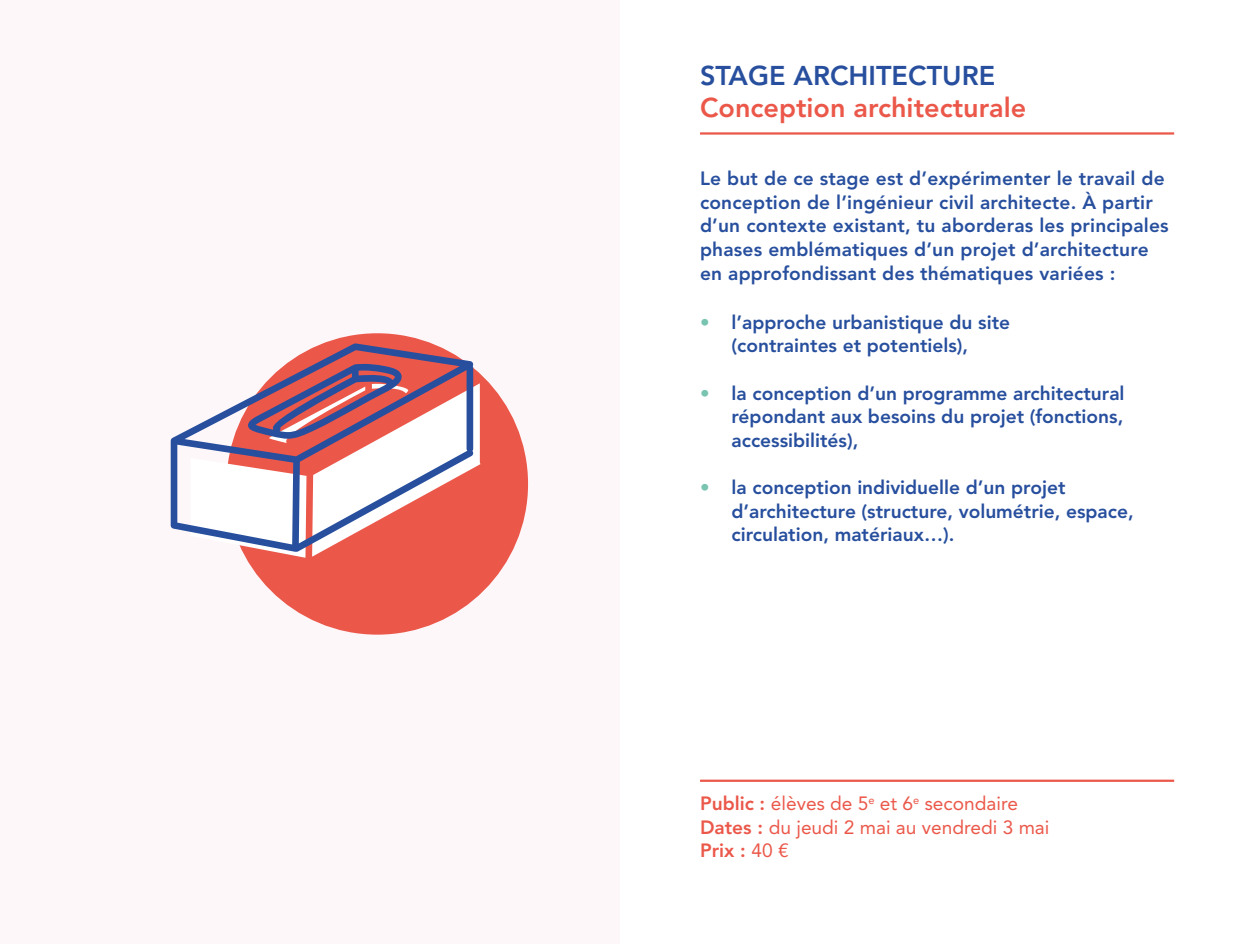
<style>
.page{position:relative;width:1238px;height:944px;background:#fff}
.page>*{position:absolute;margin:0;border:0;box-sizing:border-box;transform-origin:0 0}
.t1{font:800 27px "Avenir LT Std";color:#eb584a}
.t2{font:800 27px "Avenir LT Std";color:#274f9e}
.t3{font:800 19.12px/23.6px "Avenir LT Std";color:#274f9e}
.t4{font:19.12px/23.6px "Avenir LT Std";color:#eb584a}
.s1{color:#78c4b1}
.s2{font-weight:800}
</style>
<div class="page">
<div style="left:0;top:0;width:619px;height:944px;background:#fef7fa"></div>
<hr style="left:700px;top:132px;width:474px;height:3px;background:#eb584a">
<hr style="left:700px;top:780px;width:474px;height:2px;background:#eb584a">
<div style="left:226px;top:333px;width:302px;height:302px;background:#eb584a;border-radius:50%"></div>
<svg style="left:171px;top:343px;width:302px;height:189px"></svg>
<svg style="left:191px;top:364px;width:289px;height:194px"></svg>
<h1 class="t2" style="left:700px;top:60px;width:297px">STAGE ARCHITECTURE</h1>
<h1 class="t1" style="left:700px;top:92px;width:328px">Conception architecturale</h1>
<p class="t3" style="left:700px;top:167px;width:470px">Le but de ce stage est d’expérimenter le travail de conception de l’ingénieur civil architecte. À partir d’un contexte existant, tu aborderas les principales phases emblématiques d’un projet d’architecture en approfondissant des thématiques variées :</p>
<p class="t3" style="left:700px;top:310px;width:311px;text-align:center"><span class="s1">•</span> l’approche urbanistique du site (contraintes et potentiels),</p>
<p class="t3" style="left:731px;top:381px;width:394px;text-align:justify;text-indent:-31px"><span class="s1">•</span> la conception d’un programme architectural répondant aux besoins du projet (fonctions, accessibilités),</p>
<p class="t3" style="left:731px;top:476px;width:404px;text-indent:-31px"><span class="s1">•</span> la conception individuelle d’un projet d’architecture (structure, volumétrie, espace, circulation, matériaux…).</p>
<p class="t4" style="left:700px;top:792px;width:351px"><span class="s2">Public :</span> élèves de 5<sup>e</sup> et 6<sup>e</sup> secondaire<br><span class="s2">Dates :</span> du jeudi 2 mai au vendredi 3 mai<br><span class="s2">Prix :</span> 40 €</p>
</div>
